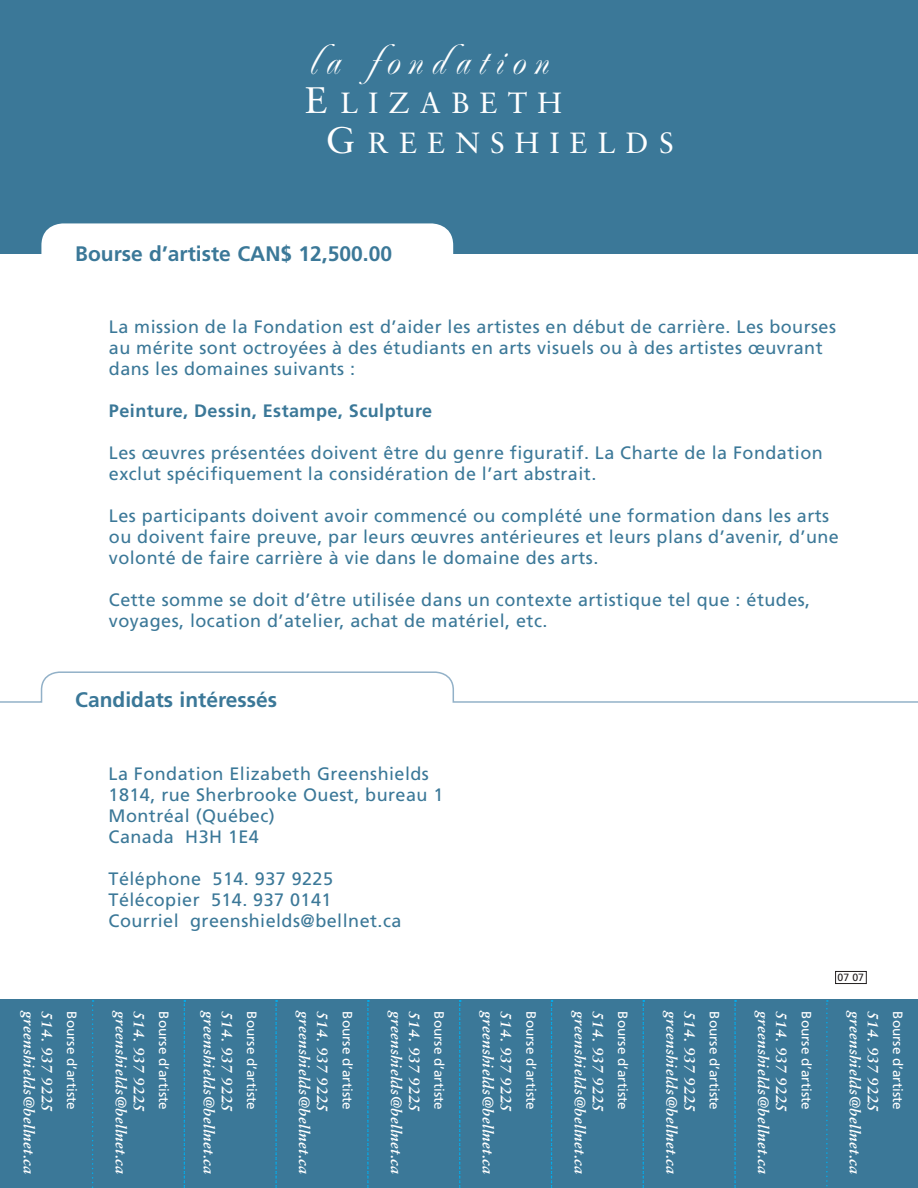
<style>
.page{position:relative;width:918px;height:1188px;background:#fff}
.page>*{position:absolute;margin:0;border:0;box-sizing:border-box;transform-origin:0 0}
.t1{font:300 41.55px "Poppl Residenz";letter-spacing:.2em;color:#fff}
.t2{font:29.25px/39.6px "Sabon";letter-spacing:.35em;color:#fff}
.t3{font:700 21px "Frutiger";color:#3b7898}
.t4{font:18px/21px "Frutiger";letter-spacing:.025em;color:#3b7898}
.t5{font:700 18px "Frutiger";letter-spacing:.025em;color:#3b7898}
.t6{font:italic 700 15px "Sabon";letter-spacing:.025em;color:#fff}
.t7{font:13.5px "Frutiger";color:#fff}
.t8{font:10.5px "Frutiger";color:#231f20}
.s1{font-size:36.9px}
</style>
<div class="page">
<div style="left:0;top:999px;width:918px;height:189px;background:#3b7898"></div>
<div style="left:0;top:0;width:918px;height:254px;background:#3b7898"></div>
<div style="left:41px;top:223px;width:412px;height:31px;background:#fff"></div>
<svg style="left:92px;top:1000px;width:2px;height:188px"></svg>
<svg style="left:184px;top:1000px;width:1px;height:188px"></svg>
<svg style="left:275px;top:1000px;width:2px;height:188px"></svg>
<svg style="left:367px;top:1000px;width:2px;height:188px"></svg>
<svg style="left:459px;top:1000px;width:2px;height:188px"></svg>
<svg style="left:551px;top:1000px;width:2px;height:188px"></svg>
<svg style="left:643px;top:1000px;width:1px;height:188px"></svg>
<svg style="left:734px;top:1000px;width:2px;height:188px"></svg>
<svg style="left:826px;top:1000px;width:2px;height:187px"></svg>
<svg style="left:0;top:671px;width:918px;height:32px"></svg>
<div style="left:835px;top:971px;width:32px;height:13px;border:1px solid #231f20"></div>
<h1 class="t1" style="left:308px;top:37px;width:242px">la fondation</h1>
<h2 class="t2" style="left:326px;top:83px;width:349px;text-indent:-21px"><span class="s1">E</span>LIZABETH<br><span class="s1">G</span>REENSHIELDS</h2>
<p class="t3" style="left:75px;top:241px;width:318px">Bourse d’artiste CAN$ 12,500.00</p>
<p class="t4" style="left:109px;top:317px;width:729px">La mission de la Fondation est d’aider les artistes en début de carrière. Les bourses au mérite sont octroyées à des étudiants en arts visuels ou à des artistes œuvrant dans les domaines suivants :</p>
<p class="t5" style="left:109px;top:400px;width:325px">Peinture, Dessin, Estampe, Sculpture</p>
<p class="t4" style="left:109px;top:443px;width:715px">Les œuvres présentées doivent être du genre figuratif. La Charte de la Fondation exclut spécifiquement la considération de l’art abstrait.</p>
<p class="t4" style="left:109px;top:506px;width:732px">Les participants doivent avoir commencé ou complété une formation dans les arts ou doivent faire preuve, par leurs œuvres antérieures et leurs plans d’avenir, d’une volonté de faire carrière à vie dans le domaine des arts.</p>
<p class="t4" style="left:109px;top:590px;width:703px">Cette somme se doit d’être utilisée dans un contexte artistique tel que : études, voyages, location d’atelier, achat de matériel, etc.</p>
<p class="t3" style="left:75px;top:687px;width:204px">Candidats intéressés</p>
<p class="t4" style="left:109px;top:763px;width:336px">La Fondation Elizabeth Greenshields<br>1814, rue Sherbrooke Ouest, bureau 1<br>Montréal (Québec)<br>Canada H3H 1E4</p>
<p class="t4" style="left:109px;top:868px;width:294px">Téléphone 514. 937 9225<br>Télécopier 514. 937 0141<br>Courriel greenshields@bellnet.ca</p>
<p class="t8" style="left:838px;top:971px;width:28px">07 07</p>
<p class="t6" style="left:38px;top:1011px;width:164px;rotate:90deg">greenshields@bellnet.ca</p>
<p class="t6" style="left:56px;top:1011px;width:102px;rotate:90deg">514. 937 9225</p>
<p class="t7" style="left:80px;top:1011px;width:100px;rotate:90deg">Bourse d’artiste</p>
<p class="t6" style="left:130px;top:1011px;width:164px;rotate:90deg">greenshields@bellnet.ca</p>
<p class="t6" style="left:148px;top:1011px;width:102px;rotate:90deg">514. 937 9225</p>
<p class="t7" style="left:172px;top:1011px;width:100px;rotate:90deg">Bourse d’artiste</p>
<p class="t6" style="left:218px;top:1011px;width:164px;rotate:90deg">greenshields@bellnet.ca</p>
<p class="t6" style="left:236px;top:1011px;width:102px;rotate:90deg">514. 937 9225</p>
<p class="t7" style="left:260px;top:1011px;width:100px;rotate:90deg">Bourse d’artiste</p>
<p class="t6" style="left:314px;top:1011px;width:164px;rotate:90deg">greenshields@bellnet.ca</p>
<p class="t6" style="left:332px;top:1011px;width:102px;rotate:90deg">514. 937 9225</p>
<p class="t7" style="left:355px;top:1011px;width:100px;rotate:90deg">Bourse d’artiste</p>
<p class="t6" style="left:405px;top:1011px;width:164px;rotate:90deg">greenshields@bellnet.ca</p>
<p class="t6" style="left:423px;top:1011px;width:102px;rotate:90deg">514. 937 9225</p>
<p class="t7" style="left:447px;top:1011px;width:100px;rotate:90deg">Bourse d’artiste</p>
<p class="t6" style="left:497px;top:1011px;width:164px;rotate:90deg">greenshields@bellnet.ca</p>
<p class="t6" style="left:515px;top:1011px;width:102px;rotate:90deg">514. 937 9225</p>
<p class="t7" style="left:539px;top:1011px;width:100px;rotate:90deg">Bourse d’artiste</p>
<p class="t6" style="left:589px;top:1011px;width:164px;rotate:90deg">greenshields@bellnet.ca</p>
<p class="t6" style="left:607px;top:1011px;width:102px;rotate:90deg">514. 937 9225</p>
<p class="t7" style="left:631px;top:1011px;width:100px;rotate:90deg">Bourse d’artiste</p>
<p class="t6" style="left:681px;top:1011px;width:164px;rotate:90deg">greenshields@bellnet.ca</p>
<p class="t6" style="left:699px;top:1011px;width:102px;rotate:90deg">514. 937 9225</p>
<p class="t7" style="left:723px;top:1011px;width:100px;rotate:90deg">Bourse d’artiste</p>
<p class="t6" style="left:773px;top:1011px;width:164px;rotate:90deg">greenshields@bellnet.ca</p>
<p class="t6" style="left:791px;top:1011px;width:102px;rotate:90deg">514. 937 9225</p>
<p class="t7" style="left:814px;top:1011px;width:100px;rotate:90deg">Bourse d’artiste</p>
<p class="t6" style="left:864px;top:1011px;width:164px;rotate:90deg">greenshields@bellnet.ca</p>
<p class="t6" style="left:882px;top:1011px;width:102px;rotate:90deg">514. 937 9225</p>
<p class="t7" style="left:906px;top:1011px;width:100px;rotate:90deg">Bourse d’artiste</p>
</div>
